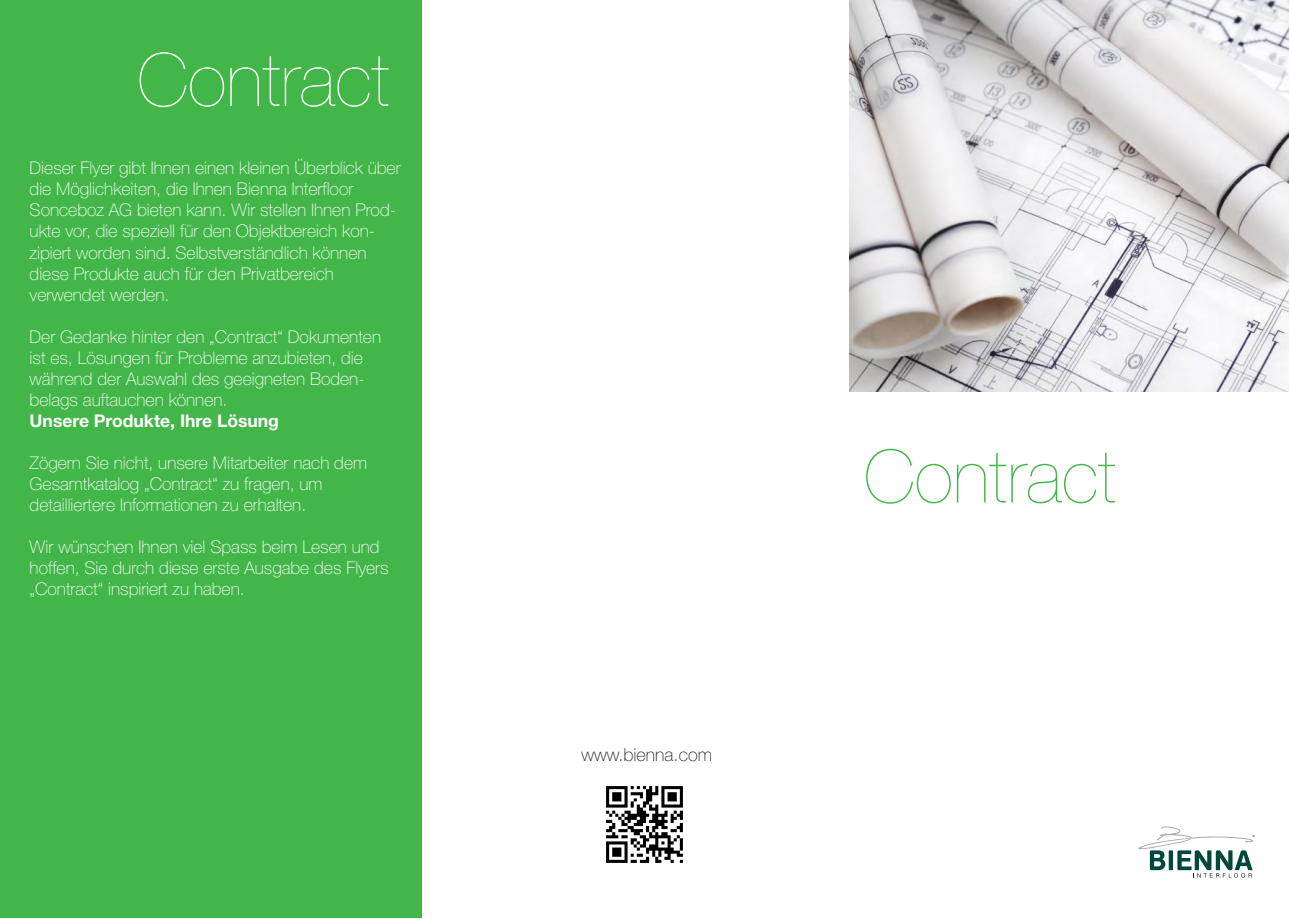
<style>
.page{position:relative;width:1289px;height:919px;background:#fff}
.page>*{position:absolute;margin:0;border:0;box-sizing:border-box;transform-origin:0 0}
.t1{font:200 73.5px "Helvetica Neue";color:#fff}
.t2{font:200 73.5px "Helvetica Neue";color:#43b649}
.t3{font:100 18px "Helvetica Neue";color:#231f20}
.t4{font:100 17.55px/21px "Helvetica Neue";color:#fff}
.t5{font:700 17.55px "Helvetica Neue";color:#fff}
</style>
<div class="page">
<div style="left:0;top:0;width:421px;height:917px;background:#43b649"></div>
<img style="left:606px;top:786px;width:77px;height:77px">
<svg style="left:1138px;top:826px;width:116px;height:51px"></svg>
<img style="left:849px;top:0;width:439px;height:391px">
<h1 class="t1" style="left:138px;top:37px;width:253px">Contract</h1>
<p class="t4" style="left:30px;top:157px;width:372px">Dieser Flyer gibt Ihnen einen kleinen Überblick über die Möglichkeiten, die Ihnen Bienna Interfloor Sonceboz AG bieten kann. Wir stellen Ihnen Prod&shy;ukte vor, die speziell für den Objektbereich kon&shy;zipiert worden sind. Selbstverständlich können diese Produkte auch für den Privatbereich verwendet werden.</p>
<p class="t4" style="left:30px;top:326px;width:353px">Der Gedanke hinter den „Contract“ Dokumenten ist es, Lösungen für Probleme anzubieten, die während der Auswahl des geeigneten Boden&shy;belags auftauchen können.</p>
<p class="t5" style="left:30px;top:409px;width:251px">Unsere Produkte, Ihre Lösung</p>
<p class="t4" style="left:30px;top:452px;width:339px">Zögern Sie nicht, unsere Mitarbeiter nach dem<br>Gesamtkatalog „Contract“ zu fragen, um detailliertere Informationen zu erhalten.</p>
<p class="t4" style="left:30px;top:536px;width:360px">Wir wünschen Ihnen viel Spass beim Lesen und hoffen, Sie durch diese erste Ausgabe des Flyers „Contract“ inspiriert zu haben.</p>
<p class="t3" style="left:581px;top:743px;width:132px">www.bienna.com</p>
<h1 class="t2" style="left:864px;top:434px;width:253px">Contract</h1>
</div>
